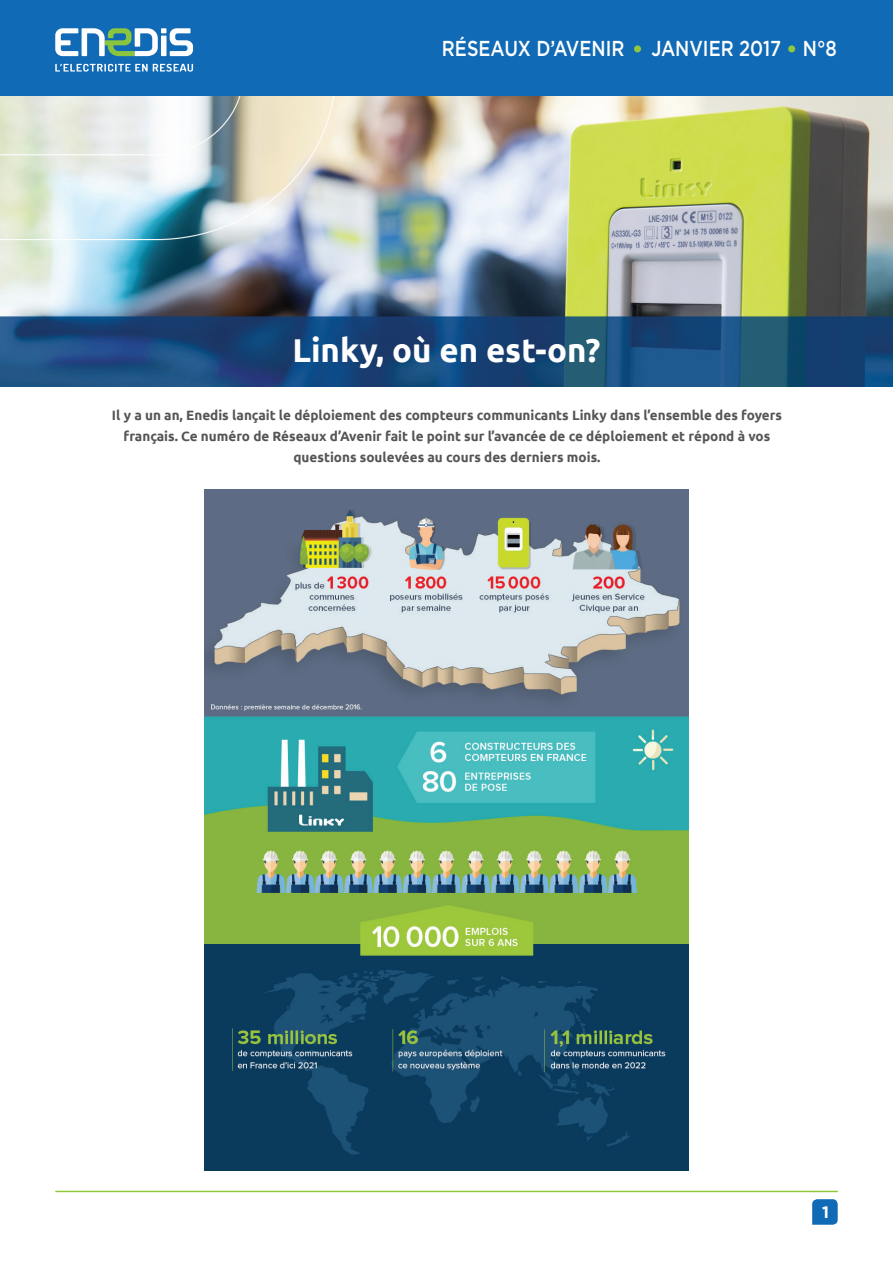
<style>
.page{position:relative;width:893px;height:1263px;background:#fff}
.page>*{position:absolute;margin:0;border:0;box-sizing:border-box;transform-origin:0 0}
.t1{font:700 33px "Ubuntu";color:#fff}
.t2{font:500 21.6px "Gotham";color:#fff;scale:.83 1}
.t3{font:700 16.5px "Gotham";color:#fff}
.t4{font:700 13.5px/21px "Ubuntu";color:#545554;text-align:center}
</style>
<div class="page">
<svg style="left:812px;top:1199px;width:26px;height:26px"></svg>
<div style="left:0;top:0;width:893px;height:98px;background:#116ab5"></div>
<div style="left:634px;top:45px;width:7px;height:7px;background:#90c73d;border-radius:50%"></div>
<div style="left:788px;top:45px;width:7px;height:7px;background:#90c73d;border-radius:50%"></div>
<svg style="left:55px;top:28px;width:138px;height:28px"></svg>
<svg style="left:55px;top:64px;width:138px;height:8px"></svg>
<img style="left:0;top:97px;width:893px;height:289px">
<hr style="left:55px;top:1191px;width:783px;height:1px;background:#90c73d">
<img style="left:204px;top:489px;width:485px;height:681px">
<h2 class="t2" style="left:442px;top:35px;width:477px">RÉSEAUX D’AVENIR JANVIER 2017 N°8</h2>
<h1 class="t1" style="left:292px;top:331px;width:310px">Linky, où en est-on?</h1>
<p class="t4" style="left:112px;top:404px;width:672px">Il y a un an, Enedis lançait le déploiement des compteurs communicants Linky dans l’ensemble des foyers français. Ce numéro de Réseaux d’Avenir fait le point sur l’avancée de ce déploiement et répond à vos questions soulevées au cours des derniers mois.</p>
<p class="t3" style="left:822px;top:1201px;width:8px">1</p>
</div>
